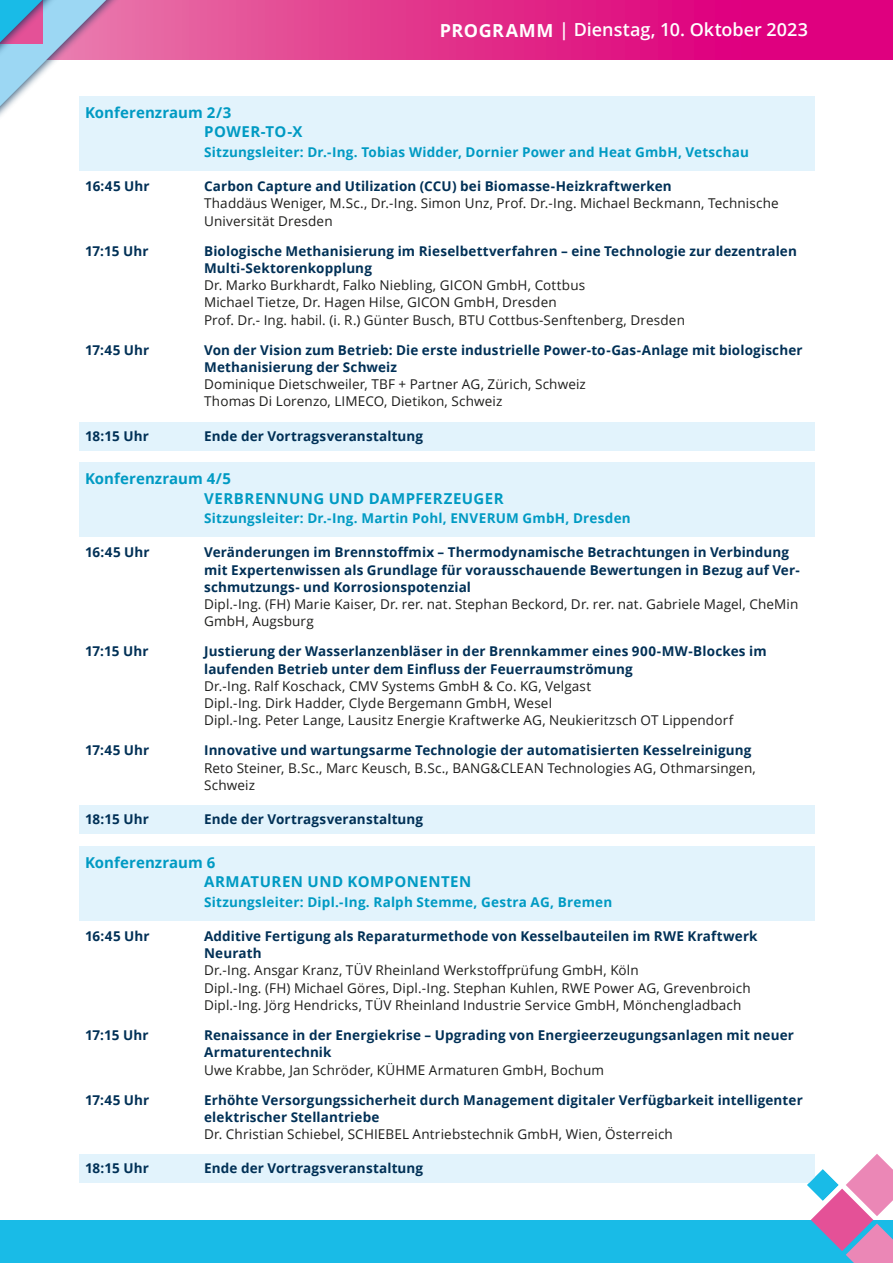
<style>
.page{position:relative;width:893px;height:1263px;background:#fff}
.page>*{position:absolute;margin:0;border:0;box-sizing:border-box;transform-origin:0 0}
.t1{font:600 18px "Open Sans";color:#fff}
.t2{font:700 15px/19.5px "Open Sans";letter-spacing:.025em;color:#009ac3}
.t3{font:700 13.5px/17.2px "Open Sans";letter-spacing:.01em;color:#003056}
.t4{font:13.5px/17.2px "Open Sans";letter-spacing:.01em;color:#1d1d1b}
.t5{font:700 13.5px "Open Sans";letter-spacing:.015em;color:#009ac3}
.s1{font-weight:700}
</style>
<div class="page">
<svg style="left:136px;top:0;width:757px;height:60px;background:#e1298a"></svg>
<div style="left:0;top:1220px;width:893px;height:43px;background:#19bbe7"></div>
<div style="left:0;top:0;width:136px;height:205px;background:#003056;opacity:.75"></div>
<svg style="left:0;top:0;width:126px;height:197px"></svg>
<div style="left:79px;top:96px;width:735px;height:75px;background:#e2f3fc"></div>
<div style="left:79px;top:422px;width:735px;height:28px;background:#e2f3fc"></div>
<div style="left:79px;top:462px;width:735px;height:75px;background:#e2f3fc"></div>
<div style="left:79px;top:805px;width:735px;height:29px;background:#e2f3fc"></div>
<div style="left:79px;top:845px;width:735px;height:75px;background:#e2f3fc"></div>
<div style="left:79px;top:1154px;width:735px;height:29px;background:#e2f3fc"></div>
<svg style="left:807px;top:1154px;width:86px;height:109px"></svg>
<h1 class="t1" style="left:440px;top:18px;width:369px"><span class="s1">PROGRAMM</span> | Dienstag, 10. Oktober 2023</h1>
<p class="t2" style="left:204px;top:102px;width:100px;text-indent:-119px">Konferenzraum 2/3<br>POWER-TO-X</p>
<p class="t5" style="left:204px;top:142px;width:546px">Sitzungsleiter: Dr.-Ing. Tobias Widder, Dornier Power and Heat GmbH, Vetschau</p>
<p class="t3" style="left:85px;top:177px;width:66px">16:45 Uhr</p>
<p class="t3" style="left:204px;top:177px;width:469px">Carbon Capture and Utilization (CCU) bei Biomasse-Heizkraftwerken</p>
<p class="t4" style="left:204px;top:194px;width:576px">Thaddäus Weniger, M.Sc., Dr.-Ing. Simon Unz, Prof. Dr.-Ing. Michael Beckmann, Technische<br>Universität Dresden</p>
<p class="t3" style="left:85px;top:242px;width:65px">17:15 Uhr</p>
<p class="t3" style="left:204px;top:242px;width:594px">Biologische Methanisierung im Rieselbettverfahren – eine Technologie zur dezentralen<br>Multi-Sektorenkopplung</p>
<p class="t4" style="left:204px;top:276px;width:482px">Dr. Marko Burkhardt, Falko Niebling, GICON GmbH, Cottbus<br>Michael Tietze, Dr. Hagen Hilse, GICON GmbH, Dresden<br>Prof. Dr.- Ing. habil. (i. R.) Günter Busch, BTU Cottbus-Senftenberg, Dresden</p>
<p class="t3" style="left:85px;top:341px;width:66px">17:45 Uhr</p>
<p class="t3" style="left:204px;top:341px;width:600px">Von der Vision zum Betrieb: Die erste industrielle Power-to-Gas-Anlage mit biologischer<br>Methanisierung der Schweiz</p>
<p class="t4" style="left:204px;top:375px;width:383px">Dominique Dietschweiler, TBF + Partner AG, Zürich, Schweiz<br>Thomas Di Lorenzo, LIMECO, Dietikon, Schweiz</p>
<p class="t3" style="left:85px;top:427px;width:65px">18:15 Uhr</p>
<p class="t3" style="left:204px;top:427px;width:221px">Ende der Vortragsveranstaltung</p>
<p class="t2" style="left:204px;top:468px;width:301px;text-indent:-119px">Konferenzraum 4/5<br>VERBRENNUNG UND DAMPFERZEUGER</p>
<p class="t5" style="left:204px;top:509px;width:428px">Sitzungsleiter: Dr.-Ing. Martin Pohl, ENVERUM GmbH, Dresden</p>
<p class="t3" style="left:85px;top:543px;width:66px">16:45 Uhr</p>
<p class="t3" style="left:204px;top:543px;width:597px">Veränderungen im Brennstoffmix – Thermodynamische Betrachtungen in Verbindung mit Expertenwissen als Grundlage für vorausschauende Bewertungen in Bezug auf Ver&shy;schmutzungs- und Korrosionspotenzial</p>
<p class="t4" style="left:204px;top:595px;width:596px">Dipl.-Ing. (FH) Marie Kaiser, Dr. rer. nat. Stephan Beckord, Dr. rer. nat. Gabriele Magel, CheMin<br>GmbH, Augsburg</p>
<p class="t3" style="left:85px;top:642px;width:65px">17:15 Uhr</p>
<p class="t3" style="left:204px;top:642px;width:564px">Justierung der Wasserlanzenbläser in der Brennkammer eines 900-MW-Blockes im laufenden Betrieb unter dem Einfluss der Feuerraumströmung</p>
<p class="t4" style="left:204px;top:677px;width:531px">Dr.-Ing. Ralf Koschack, CMV Systems GmbH &amp; Co. KG, Velgast<br>Dipl.-Ing. Dirk Hadder, Clyde Bergemann GmbH, Wesel<br>Dipl.-Ing. Peter Lange, Lausitz Energie Kraftwerke AG, Neukieritzsch OT Lippendorf</p>
<p class="t3" style="left:85px;top:742px;width:66px">17:45 Uhr</p>
<p class="t3" style="left:204px;top:742px;width:549px">Innovative und wartungsarme Technologie der automatisierten Kesselreinigung</p>
<p class="t4" style="left:204px;top:759px;width:553px">Reto Steiner, B.Sc., Marc Keusch, B.Sc., BANG&amp;CLEAN Technologies AG, Othmarsingen,<br>Schweiz</p>
<p class="t3" style="left:85px;top:810px;width:65px">18:15 Uhr</p>
<p class="t3" style="left:204px;top:810px;width:221px">Ende der Vortragsveranstaltung</p>
<p class="t2" style="left:204px;top:852px;width:269px;text-indent:-119px">Konferenzraum 6<br>ARMATUREN UND KOMPONENTEN</p>
<p class="t5" style="left:204px;top:892px;width:410px">Sitzungsleiter: Dipl.-Ing. Ralph Stemme, Gestra AG, Bremen</p>
<p class="t3" style="left:85px;top:927px;width:66px">16:45 Uhr</p>
<p class="t3" style="left:204px;top:927px;width:555px">Additive Fertigung als Reparaturmethode von Kesselbauteilen im RWE Kraftwerk<br>Neurath</p>
<p class="t4" style="left:204px;top:961px;width:548px">Dr.-Ing. Ansgar Kranz, TÜV Rheinland Werkstoffprüfung GmbH, Köln<br>Dipl.-Ing. (FH) Michael Göres, Dipl.-Ing. Stephan Kuhlen, RWE Power AG, Grevenbroich<br>Dipl.-Ing. Jörg Hendricks, TÜV Rheinland Industrie Service GmbH, Mönchengladbach</p>
<p class="t3" style="left:85px;top:1026px;width:65px">17:15 Uhr</p>
<p class="t3" style="left:204px;top:1026px;width:591px">Renaissance in der Energiekrise – Upgrading von Energieerzeugungsanlagen mit neuer<br>Armaturentechnik</p>
<p class="t4" style="left:204px;top:1061px;width:401px">Uwe Krabbe, Jan Schröder, KÜHME Armaturen GmbH, Bochum</p>
<p class="t3" style="left:85px;top:1091px;width:66px">17:45 Uhr</p>
<p class="t3" style="left:204px;top:1091px;width:600px">Erhöhte Versorgungssicherheit durch Management digitaler Verfügbarkeit intelligenter elektrischer Stellantriebe</p>
<p class="t4" style="left:204px;top:1125px;width:470px">Dr. Christian Schiebel, SCHIEBEL Antriebstechnik GmbH, Wien, Österreich</p>
<p class="t3" style="left:85px;top:1159px;width:65px">18:15 Uhr</p>
<p class="t3" style="left:204px;top:1159px;width:221px">Ende der Vortragsveranstaltung</p>
</div>
